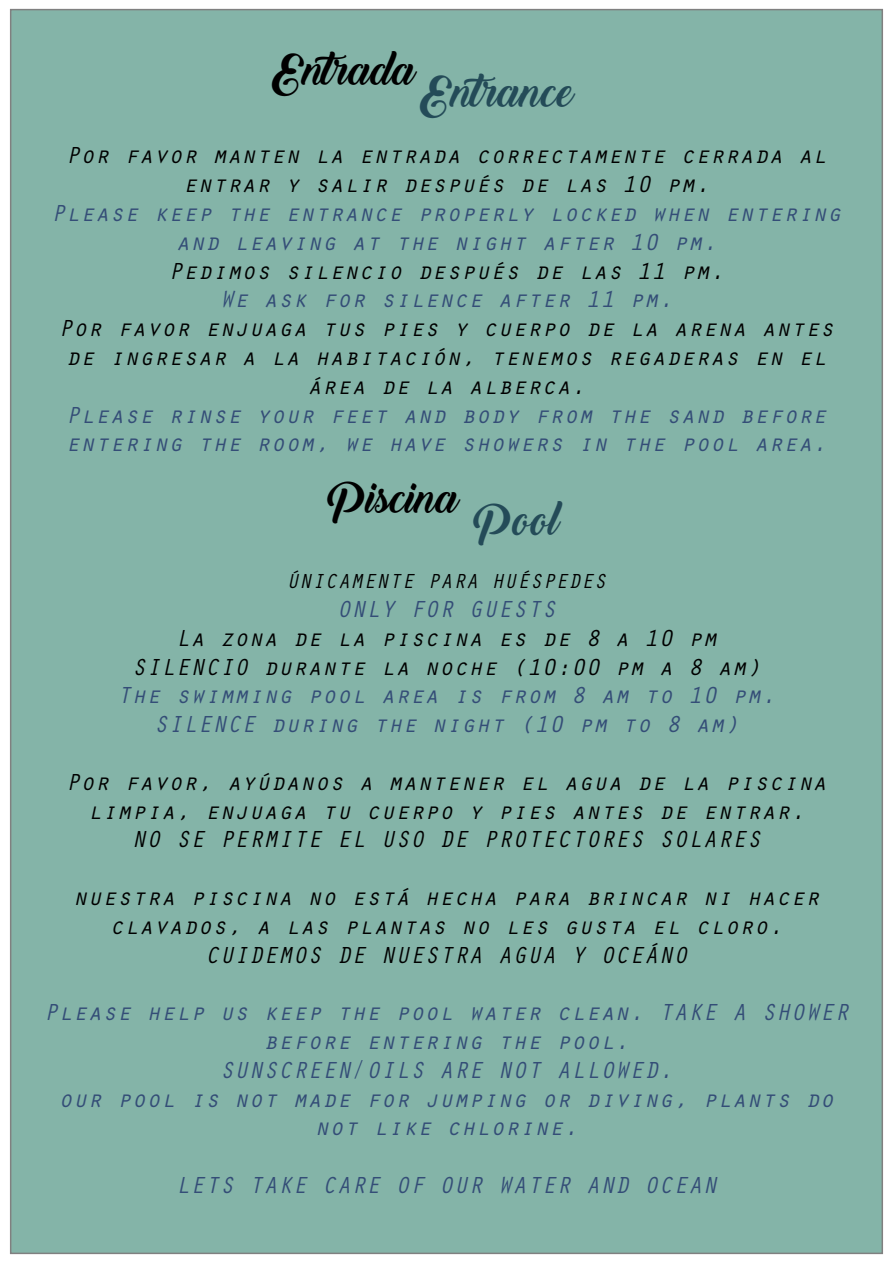
<style>
.page{position:relative;width:893px;height:1263px;background:#fff}
.page>*{position:absolute;margin:0;border:0;box-sizing:border-box;transform-origin:0 0}
.t1{font:42px "Backto Black Demo";color:#000}
.t2{font:42px "Backto Black Demo";letter-spacing:.01em;color:#244b58}
.t3{font:italic 24px/28.8px "Orator Std";letter-spacing:.01em;color:#000;text-align:center}
.t4{font:italic 24px/28.8px "Orator Std";letter-spacing:.01em;color:#344d77;text-align:center}
.t5{font:italic 21px "Orator Std";letter-spacing:.01em;color:#000}
</style>
<div class="page">
<div style="left:11px;top:10px;width:871px;height:1243px;background:#84b4a8"></div>
<h1 class="t1" style="left:270px;top:46px;width:147px">Entrada</h1>
<h1 class="t2" style="left:418px;top:67px;width:158px">Entrance</h1>
<p class="t3" style="left:66px;top:140px;width:763px">Por favor manten la entrada correctamente cerrada al entrar y salir después de las 10 pm.</p>
<p class="t4" style="left:51px;top:197px;width:792px">Please keep the entrance properly locked when entering and leaving at the night after 10 pm.</p>
<p class="t3" style="left:168px;top:255px;width:558px">Pedimos silencio después de las 11 pm.</p>
<p class="t4" style="left:220px;top:284px;width:455px">We ask for silence after 11 pm.</p>
<p class="t3" style="left:59px;top:313px;width:777px">Por favor enjuaga tus pies y cuerpo de la arena antes de ingresar a la habitación, tenemos regaderas en el área de la alberca.</p>
<p class="t4" style="left:66px;top:399px;width:763px;text-align:left">Please rinse your feet and body from the sand before entering the room, we have showers in the pool area.</p>
<h1 class="t1" style="left:328px;top:474px;width:133px">Piscina</h1>
<h1 class="t2" style="left:473px;top:496px;width:88px">Pool</h1>
<p class="t5" style="left:286px;top:566px;width:322px">ÚNICAMENTE PARA HUÉSPEDES</p>
<p class="t4" style="left:337px;top:593px;width:221px">ONLY FOR GUESTS</p>
<p class="t3" style="left:132px;top:622px;width:631px">La zona de la piscina es de 8 a 10 pm<br>SILENCIO durante la noche (10:00 pm a 8 am)</p>
<p class="t4" style="left:117px;top:680px;width:660px">The swimming pool area is from 8 am to 10 pm.<br>SILENCE during the night (10 pm to 8 am)</p>
<p class="t3" style="left:66px;top:766px;width:763px">Por favor, ayúdanos a mantener el agua de la piscina limpia, enjuaga tu cuerpo y pies antes de entrar.<br>NO SE PERMITE EL USO DE PROTECTORES SOLARES</p>
<p class="t3" style="left:73px;top:881px;width:748px">nuestra piscina no está hecha para brincar ni hacer clavados, a las plantas no les gusta el cloro.<br>CUIDEMOS DE NUESTRA AGUA Y OCEÁNO</p>
<p class="t4" style="left:44px;top:997px;width:806px">Please help us keep the pool water clean. TAKE A SHOWER before entering the pool.<br>SUNSCREEN/OILS ARE NOT ALLOWED.<br>our pool is not made for jumping or diving, plants do not like chlorine.</p>
<p class="t4" style="left:176px;top:1169px;width:543px">LETS TAKE CARE OF OUR WATER AND OCEAN</p>
</div>
